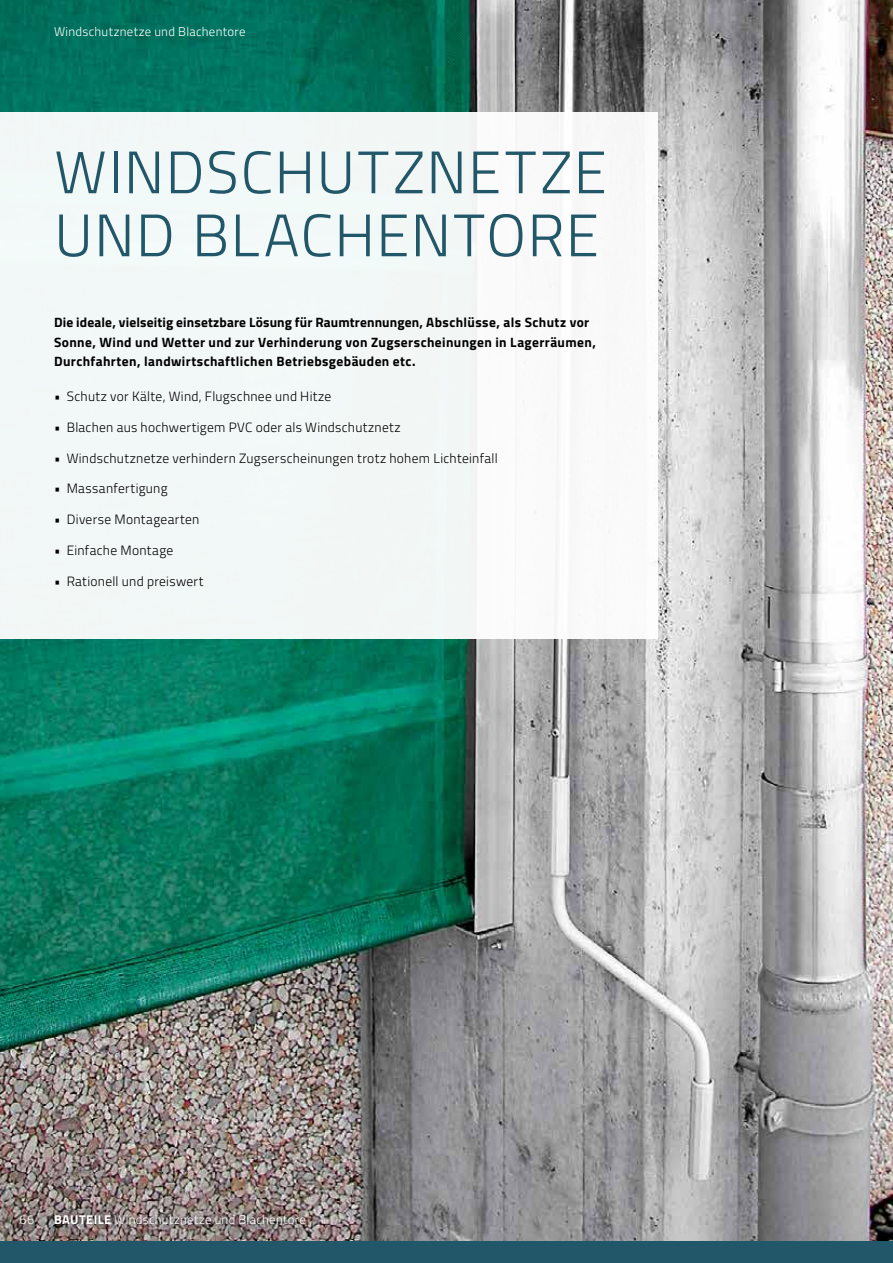
<style>
.page{position:relative;width:893px;height:1263px;background:#fff}
.page>*{position:absolute;margin:0;border:0;box-sizing:border-box;transform-origin:0 0}
.t1{font:300 60px/63px "Titillium Web";letter-spacing:.025em;color:#22576a}
.t2{font:300 13.5px "Titillium Web";letter-spacing:.02em;color:#000}
.t3{font:700 13.5px/19.5px "Titillium Web";letter-spacing:.03em;color:#000}
.t4{font:300 12.75px "Titillium Web";letter-spacing:.025em;color:#fff}
.s1{font-weight:700}
</style>
<div class="page">
<img style="left:0;top:0;width:893px;height:1242px">
<div style="left:0;top:1242px;width:893px;height:21px;background:#22576a"></div>
<div style="left:0;top:112px;width:657px;height:527px;background:#f2f8f7"></div>
<div style="left:46px;top:1206px;width:268px;height:27px;background:#000;opacity:.75"></div>
<p class="t4" style="left:54px;top:22px;width:193px">Windschutznetze und Blachentore</p>
<h1 class="t1" style="left:54px;top:138px;width:554px">WINDSCHUTZNETZE<br>UND BLACHENTORE</h1>
<p class="t3" style="left:54px;top:312px;width:543px">Die ideale, vielseitig einsetzbare Lösung für Raumtrennungen, Abschlüsse, als Schutz vor<br>Sonne, Wind und Wetter und zur Verhinderung von Zugserscheinungen in Lagerräumen,<br>Durchfahrten, landwirtschaftlichen Betriebsgebäuden etc.</p>
<p class="t2" style="left:54px;top:386px;width:279px">• Schutz vor Kälte, Wind, Flugschnee und Hitze</p>
<p class="t2" style="left:54px;top:417px;width:348px">• Blachen aus hochwertigem PVC oder als Windschutznetz</p>
<p class="t2" style="left:54px;top:448px;width:445px">• Windschutznetze verhindern Zugserscheinungen trotz hohem Lichteinfall</p>
<p class="t2" style="left:54px;top:479px;width:115px">• Massanfertigung</p>
<p class="t2" style="left:54px;top:509px;width:147px">• Diverse Montagearten</p>
<p class="t2" style="left:54px;top:540px;width:121px">• Einfache Montage</p>
<p class="t2" style="left:54px;top:571px;width:151px">• Rationell und preiswert</p>
<p class="t4" style="left:20px;top:1210px;width:16px">66</p>
<p class="t4" style="left:54px;top:1210px;width:253px"><span class="s1">BAUTEILE</span> Windschutznetze und Blachentore</p>
</div>
